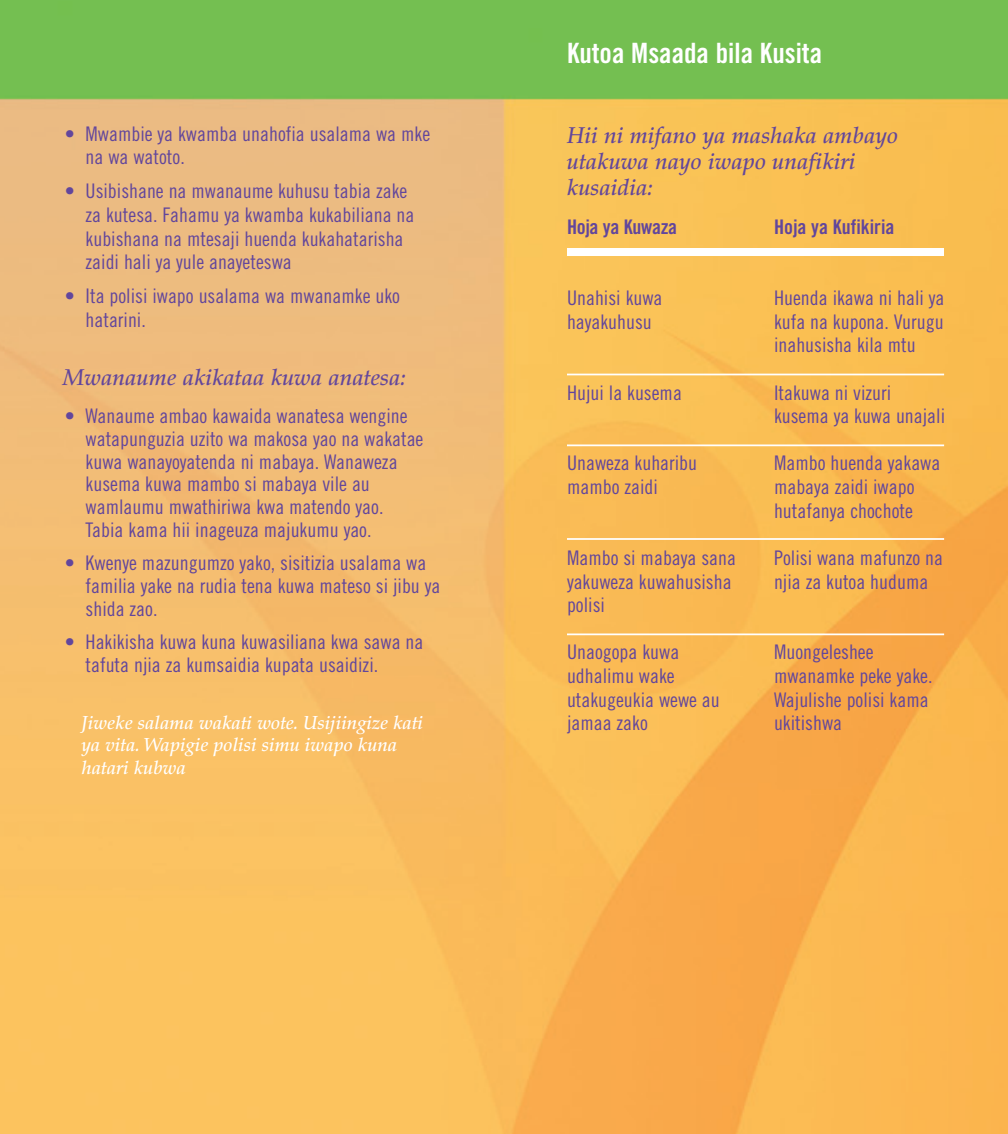
<style>
.page{position:relative;width:1008px;height:1134px;background:#fff}
.page>*{position:absolute;margin:0;border:0;box-sizing:border-box;transform-origin:0 0}
.t1{font:28px "Trade Gothic Bold Cond Twenty";color:#fff}
.t2{font:italic 500 22.75px/26.2px "Palatino";color:#62469c}
.t3{font:20.12px/23.6px "Trade Gothic Cond Eighteen";color:#62469c}
.t4{font:20.12px "Trade Gothic Bold Cond Twenty";color:#62469c}
.t5{font:italic 500 18.9px/22.8px "Palatino";color:#fff}
</style>
<div class="page">
<img style="left:0;top:0;width:1007px;height:1134px">
<div style="left:567px;top:249px;width:377px;height:7px;background:#fff"></div>
<svg style="left:1007px;top:0;width:1px;height:1134px"></svg>
<hr style="left:567px;top:374px;width:377px;height:1px;background:#fff">
<hr style="left:567px;top:444px;width:377px;height:2px;background:#fff">
<hr style="left:567px;top:538px;width:377px;height:2px;background:#fff">
<hr style="left:567px;top:633px;width:377px;height:2px;background:#fff">
<p class="t3" style="left:86px;top:123px;width:346px;text-indent:-21px">• Mwambie ya kwamba unahofia usalama wa mke na wa watoto.</p>
<p class="t3" style="left:86px;top:181px;width:330px;text-indent:-21px">• Usibishane na mwanaume kuhusu tabia zake za kutesa. Fahamu ya kwamba kukabiliana na kubishana na mtesaji huenda kukahatarisha zaidi hali ya yule anayeteswa</p>
<p class="t3" style="left:86px;top:286px;width:316px;text-indent:-21px">• Ita polisi iwapo usalama wa mwanamke uko hatarini.</p>
<p class="t2" style="left:63px;top:367px;width:345px">Mwanaume akikataa kuwa anatesa:</p>
<p class="t3" style="left:86px;top:406px;width:339px;line-height:22.8px;text-indent:-21px">• Wanaume ambao kawaida wanatesa wengine watapunguzia uzito wa makosa yao na wakatae kuwa wanayoyatenda ni mabaya. Wanaweza kusema kuwa mambo si mabaya vile au wamlaumu mwathiriwa kwa matendo yao.<br>Tabia kama hii inageuza majukumu yao.</p>
<p class="t3" style="left:86px;top:553px;width:356px;line-height:22.8px;text-indent:-21px">• Kwenye mazungumzo yako, sisitizia usalama wa familia yake na rudia tena kuwa mateso si jibu ya shida zao.</p>
<p class="t3" style="left:86px;top:632px;width:339px;line-height:22.8px;text-indent:-21px">• Hakikisha kuwa kuna kuwasiliana kwa sawa na tafuta njia za kumsaidia kupata usaidizi.</p>
<p class="t5" style="left:81px;top:713px;width:343px">Jiweke salama wakati wote. Usijiingize kati ya vita. Wapigie polisi simu iwapo kuna hatari kubwa</p>
<h1 class="t1" style="left:567px;top:43px;width:257px">Kutoa Msaada bila Kusita</h1>
<p class="t2" style="left:567px;top:124px;width:333px">Hii ni mifano ya mashaka ambayo utakuwa nayo iwapo unafikiri kusaidia:</p>
<p class="t4" style="left:567px;top:220px;width:112px">Hoja ya Kuwaza</p>
<p class="t3" style="left:567px;top:288px;width:97px">Unahisi kuwa hayakuhusu</p>
<p class="t3" style="left:567px;top:382px;width:116px">Hujui la kusema</p>
<p class="t3" style="left:567px;top:453px;width:132px">Unaweza kuharibu mambo zaidi</p>
<p class="t3" style="left:567px;top:548px;width:171px">Mambo si mabaya sana yakuweza kuwahusisha polisi</p>
<p class="t3" style="left:567px;top:642px;width:154px">Unaogopa kuwa udhalimu wake utakugeukia wewe au jamaa zako</p>
<p class="t4" style="left:774px;top:220px;width:122px">Hoja ya Kufikiria</p>
<p class="t3" style="left:774px;top:288px;width:172px;text-align:justify">Huenda ikawa ni hali ya kufa na kupona. Vurugu inahusisha kila mtu</p>
<p class="t3" style="left:774px;top:382px;width:173px">Itakuwa ni vizuri kusema ya kuwa unajali</p>
<p class="t3" style="left:774px;top:453px;width:168px">Mambo huenda yakawa mabaya zaidi iwapo hutafanya chochote</p>
<p class="t3" style="left:774px;top:548px;width:171px">Polisi wana mafunzo na njia za kutoa huduma</p>
<p class="t3" style="left:774px;top:642px;width:160px">Muongeleshee mwanamke peke yake.<br>Wajulishe polisi kama ukitishwa</p>
</div>
